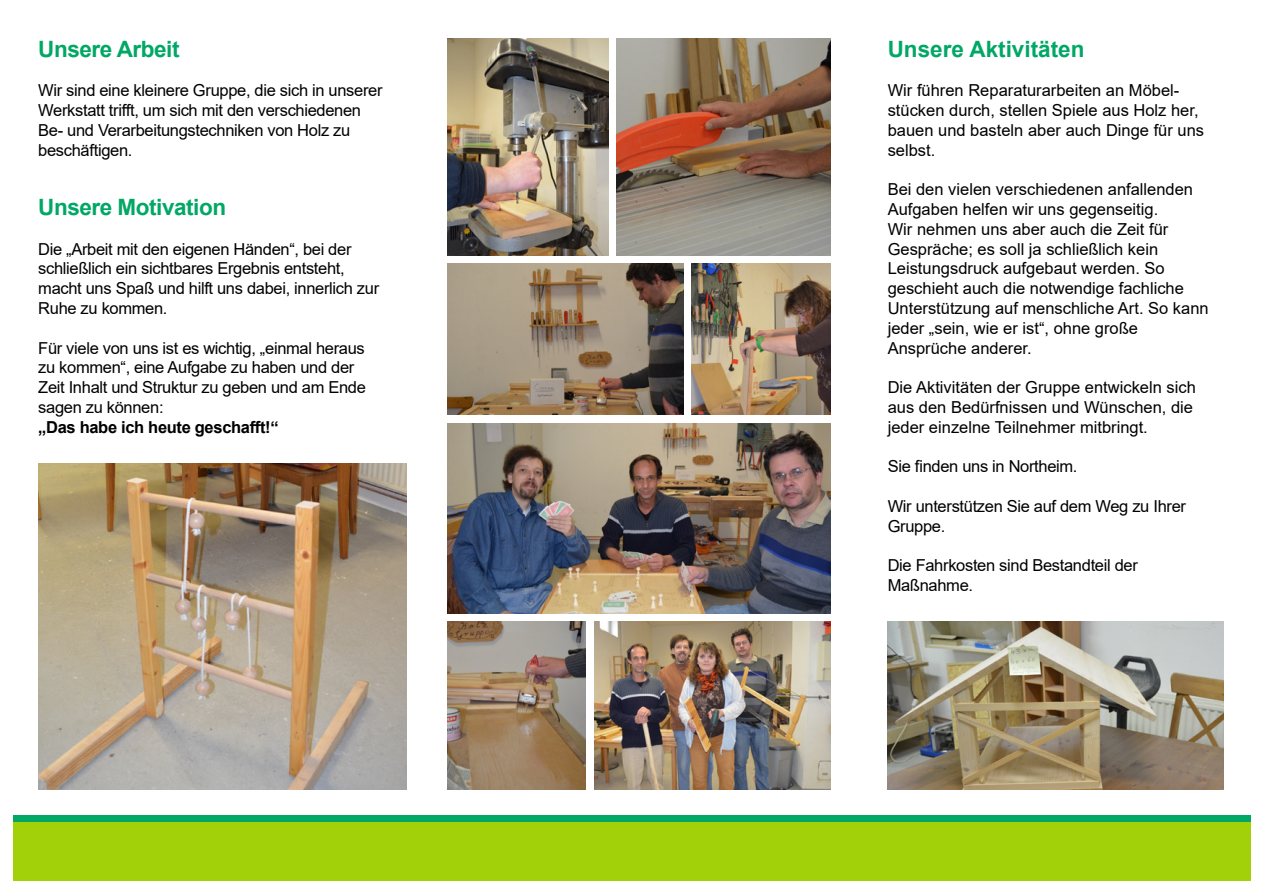
<style>
.page{position:relative;width:1263px;height:893px;background:#fff}
.page>*{position:absolute;margin:0;border:0;box-sizing:border-box;transform-origin:0 0}
.Fließtext{font:700 22.5px "Arial";letter-spacing:-.02em;color:#00a765}
.Fließtext-2{font:700 22.5px "Arial";color:#00a765}
.Fließtext-3{font:16.5px/19.8px "Arial";color:#000}
.Fließtext-4{font:16.5px/19.8px "Arial";letter-spacing:-.02em;color:#000}
.Fließtext-5{font:700 16.5px "Arial";letter-spacing:-.02em;color:#000}
</style>
<div class="page">
<img style="left:448px;top:264px;width:235px;height:151px">
<img style="left:617px;top:38px;width:213px;height:217px">
<div style="left:13px;top:822px;width:1237px;height:58px;background:#a3d109"></div>
<div style="left:13px;top:815px;width:1237px;height:7px;background:#00a765"></div>
<img style="left:692px;top:264px;width:138px;height:151px">
<img style="left:448px;top:38px;width:160px;height:217px">
<img style="left:448px;top:621px;width:137px;height:169px">
<img style="left:448px;top:423px;width:382px;height:190px">
<img style="left:594px;top:621px;width:236px;height:169px">
<img style="left:38px;top:463px;width:369px;height:327px">
<img style="left:888px;top:621px;width:335px;height:169px">
<p class="Fließtext" style="left:38px;top:33px;width:143px">Unsere Arbeit</p>
<p class="Fließtext-4" style="left:38px;top:80px;width:346px">Wir sind eine kleinere Gruppe, die sich in unserer Werkstatt trifft, um sich mit den verschiedenen Be- und Verarbeitungstechniken von Holz zu beschäftigen.</p>
<p class="Fließtext" style="left:38px;top:191px;width:189px">Unsere Motivation</p>
<p class="Fließtext-4" style="left:38px;top:239px;width:342px">Die „Arbeit mit den eigenen Händen“, bei der schließlich ein sichtbares Ergebnis entsteht, macht uns Spaß und hilft uns dabei, innerlich zur Ruhe zu kommen.</p>
<p class="Fließtext-4" style="left:38px;top:338px;width:329px">Für viele von uns ist es wichtig, „einmal heraus zu kommen“, eine Aufgabe zu haben und der Zeit Inhalt und Struktur zu geben und am Ende sagen zu können:</p>
<p class="Fließtext-5" style="left:38px;top:415px;width:242px">„Das habe ich heute geschafft!“</p>
<p class="Fließtext-2" style="left:888px;top:33px;width:198px">Unsere Aktivitäten</p>
<p class="Fließtext-3" style="left:888px;top:80px;width:318px">Wir führen Reparaturarbeiten an Möbel&shy;stücken durch, stellen Spiele aus Holz her, bauen und basteln aber auch Dinge für uns selbst.</p>
<p class="Fließtext-3" style="left:888px;top:179px;width:307px">Bei den vielen verschiedenen anfallenden<br>Aufgaben helfen wir uns gegenseitig.</p>
<p class="Fließtext-3" style="left:888px;top:219px;width:282px">Wir nehmen uns aber auch die Zeit für<br>Gespräche; es soll ja schließlich kein</p>
<p class="Fließtext-3" style="left:888px;top:259px;width:298px">Leistungsdruck aufgebaut werden. So geschieht auch die notwendige fachliche</p>
<p class="Fließtext-3" style="left:888px;top:298px;width:323px">Unterstützung auf menschliche Art. So kann jeder „sein, wie er ist“, ohne große</p>
<p class="Fließtext-3" style="left:888px;top:338px;width:146px">Ansprüche anderer.</p>
<p class="Fließtext-3" style="left:888px;top:377px;width:310px">Die Aktivitäten der Gruppe entwickeln sich aus den Bedürfnissen und Wünschen, die jeder einzelne Teilnehmer mitbringt.</p>
<p class="Fließtext-4" style="left:888px;top:457px;width:191px">Sie finden uns in Northeim.</p>
<p class="Fließtext-4" style="left:888px;top:496px;width:300px">Wir unterstützen Sie auf dem Weg zu Ihrer<br>Gruppe.</p>
<p class="Fließtext-4" style="left:888px;top:556px;width:252px">Die Fahrkosten sind Bestandteil der<br>Maßnahme.</p>
</div>
